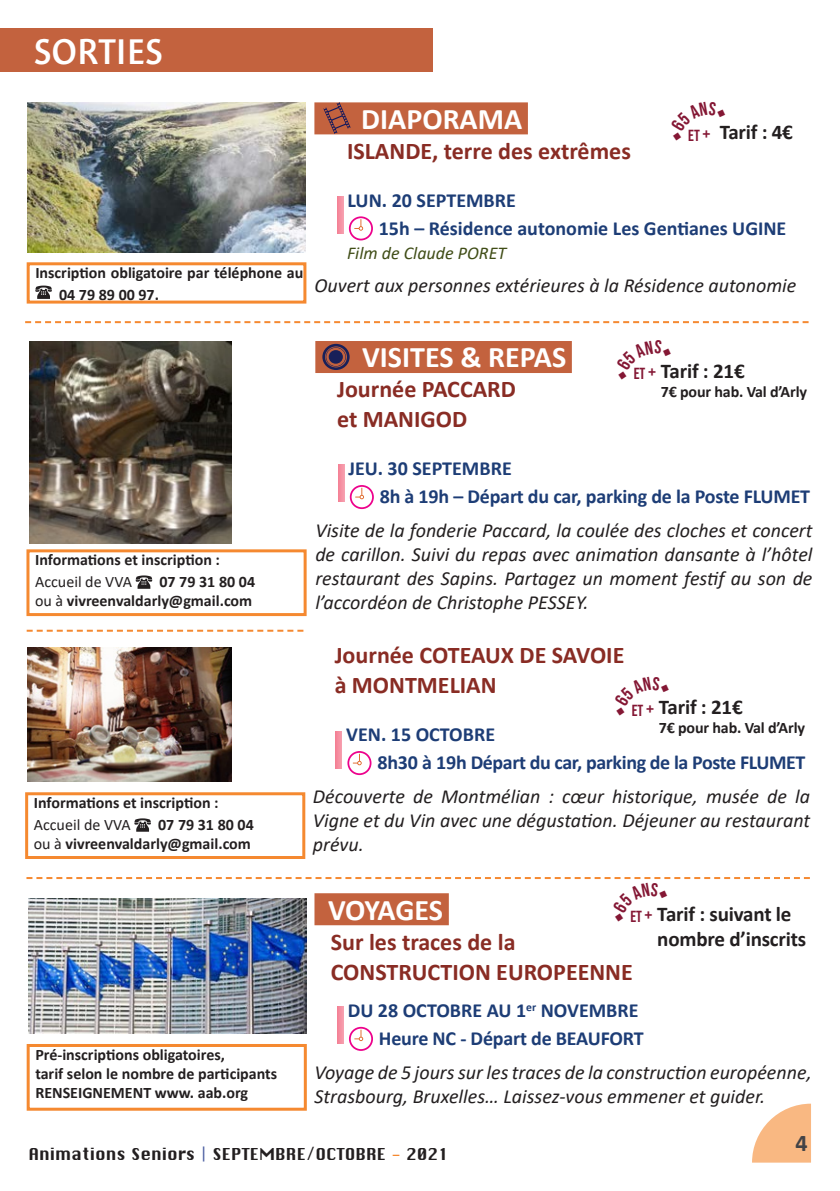
<style>
.page{position:relative;width:840px;height:1191px;background:#fff}
.page>*{position:absolute;margin:0;border:0;box-sizing:border-box;transform-origin:0 0}
.t1{font:600 36px "Expo Sans Pro";color:#fff}
.Titre_principal{font:700 30px "Calibri";color:#fff}
.Titre_principal-2{font:700 24px "Calibri";color:#892c24}
.t2{font:700 24px "Calibri";color:#434346}
.t3{font:700 21px/25.2px "Calibri";letter-spacing:-.01em;color:#231f20}
.t4{font:italic 20px/24px "Calibri";color:#231f20;text-align:justify}
.titre_secondaire{font:700 20px "Calibri";letter-spacing:-.01em;color:#1d3d76}
.titre_secondaire-2{font:italic 18px "Calibri";color:#404d17}
.Inscription{font:700 16px/21.6px "Calibri";color:#231f20}
.t5{font:16px "Chicago";color:#231f20}
.Inscription-2{font:16px "Calibri";color:#231f20}
.t6{font:16px "Bebas Neue";color:#841734}
.s1{font-size:20px}
.s2{font-weight:400}
.s3{color:#4d60a2}
.s4{color:#f58930}
</style>
<div class="page">
<svg style="left:752px;top:1103px;width:58px;height:60px"></svg>
<div style="left:0;top:28px;width:432px;height:44px;background:#c3623e"></div>
<div style="left:314px;top:102px;width:213px;height:32px;background:#c3623e"></div>
<svg style="left:323px;top:102px;width:27px;height:32px"></svg>
<div style="left:337px;top:196px;width:6px;height:38px;background:#f58ea1"></div>
<svg style="left:349px;top:216px;width:24px;height:24px"></svg>
<img style="left:28px;top:102px;width:277px;height:150px">
<img style="left:29px;top:341px;width:203px;height:202px">
<div style="left:315px;top:341px;width:256px;height:32px;background:#c3623e"></div>
<svg style="left:322px;top:344px;width:27px;height:26px"></svg>
<div style="left:338px;top:464px;width:6px;height:38px;background:#f58fa1"></div>
<svg style="left:349px;top:485px;width:24px;height:24px"></svg>
<div style="left:335px;top:730px;width:6px;height:38px;background:#f58c9f"></div>
<svg style="left:347px;top:751px;width:24px;height:24px"></svg>
<img style="left:28px;top:647px;width:203px;height:134px">
<svg style="left:134px;top:818px;width:17px;height:13px"></svg>
<div style="left:25px;top:792px;width:280px;height:67px;border:3px solid #f58930"></div>
<div style="left:314px;top:893px;width:134px;height:32px;background:#c3623e"></div>
<div style="left:337px;top:1006px;width:6px;height:38px;background:#f58ea1"></div>
<svg style="left:349px;top:1026px;width:24px;height:25px"></svg>
<img style="left:29px;top:922px;width:277px;height:111px">
<div style="left:27px;top:1044px;width:279px;height:66px;border:3px solid #f58930"></div>
<svg style="left:35px;top:285px;width:17px;height:14px"></svg>
<div style="left:27px;top:262px;width:279px;height:41px;border:3px solid #f58930"></div>
<svg style="left:25px;top:321px;width:783px;height:2px"></svg>
<svg style="left:27px;top:629px;width:276px;height:2px"></svg>
<svg style="left:136px;top:575px;width:16px;height:14px"></svg>
<div style="left:26px;top:549px;width:280px;height:67px;border:3px solid #f58930"></div>
<svg style="left:26px;top:877px;width:783px;height:45px"></svg>
<h1 class="t1" style="left:34px;top:30px;width:130px">SORTIES</h1>
<p class="Inscription" style="left:59px;top:262px;width:246px;text-indent:-24px">Inscription obligatoire par téléphone au<br>04 79 89 00 97.</p>
<p class="Titre_principal" style="left:361px;top:98px;width:162px">DIAPORAMA</p>
<p class="Titre_principal-2" style="left:347px;top:134px;width:285px">ISLANDE, terre des extrêmes</p>
<p class="titre_secondaire" style="left:347px;top:186px;width:170px">LUN. 20 SEPTEMBRE</p>
<p class="titre_secondaire" style="left:378px;top:214px;width:409px">15h – Résidence autonomie Les Gentianes UGINE</p>
<p class="titre_secondaire-2" style="left:347px;top:240px;width:161px">Film de Claude PORET</p>
<p class="t4" style="left:314px;top:273px;width:483px">Ouvert aux personnes extérieures à la Résidence autonomie</p>
<p class="t3" style="left:719px;top:119px;width:75px">Tarif : 4€</p>
<p class="t6" style="left:687px;top:126px;width:24px">ET <span class="s1">+</span></p>
<p class="Inscription" style="left:35px;top:549px;width:186px">Informations et inscription :</p>
<p class="Inscription-2" style="left:35px;top:570px;width:98px">Accueil de VVA</p>
<p class="Inscription" style="left:159px;top:570px;width:97px">07 79 31 80 04</p>
<p class="Inscription" style="left:35px;top:590px;width:218px"><span class="s2">ou à</span> vivreenvaldarly@gmail.com</p>
<p class="Inscription" style="left:34px;top:792px;width:186px">Informations et inscription :</p>
<p class="Inscription-2" style="left:34px;top:813px;width:98px">Accueil de VVA</p>
<p class="Inscription" style="left:158px;top:813px;width:97px">07 79 31 80 04</p>
<p class="Inscription" style="left:34px;top:832px;width:218px"><span class="s2">ou à</span> vivreenvaldarly@gmail.com</p>
<p class="Inscription" style="left:35px;top:1043px;width:191px">Pré-inscriptions obligatoires,</p>
<p class="Inscription" style="left:35px;top:1062px;width:243px">tarif selon le nombre de participants</p>
<p class="Inscription" style="left:35px;top:1082px;width:214px">RENSEIGNEMENT www. aab.org</p>
<p class="Titre_principal" style="left:362px;top:336px;width:205px">VISITES &amp; REPAS</p>
<p class="Titre_principal-2" style="left:337px;top:372px;width:180px">Journée PACCARD</p>
<p class="Titre_principal-2" style="left:337px;top:402px;width:132px">et MANIGOD</p>
<p class="titre_secondaire" style="left:348px;top:454px;width:165px">JEU. 30 SEPTEMBRE</p>
<p class="titre_secondaire" style="left:379px;top:482px;width:431px">8h à 19h – Départ du car, parking de la Poste FLUMET</p>
<p class="t4" style="left:315px;top:517px;width:498px">Visite de la fonderie Paccard, la coulée des cloches et concert de carillon. Suivi du repas avec animation dansante à l’hôtel restaurant des Sapins. Partagez un moment festif au son de l’accordéon de Christophe PESSEY.</p>
<p class="t3" style="left:660px;top:358px;width:85px">Tarif : 21€</p>
<p class="Inscription" style="left:660px;top:381px;width:148px">7€ pour hab. Val d’Arly</p>
<p class="t6" style="left:633px;top:365px;width:24px">ET <span class="s1">+</span></p>
<p class="Titre_principal-2" style="left:334px;top:638px;width:291px">Journée COTEAUX DE SAVOIE</p>
<p class="Titre_principal-2" style="left:334px;top:668px;width:163px">à MONTMELIAN</p>
<p class="titre_secondaire" style="left:346px;top:720px;width:150px">VEN. 15 OCTOBRE</p>
<p class="titre_secondaire" style="left:377px;top:748px;width:429px">8h30 à 19h Départ du car, parking de la Poste FLUMET</p>
<p class="t4" style="left:313px;top:783px;width:498px">Découverte de Montmélian : cœur historique, musée de la Vigne et du Vin avec une dégustation. Déjeuner au restaurant prévu.</p>
<p class="t3" style="left:658px;top:694px;width:85px">Tarif : 21€</p>
<p class="Inscription" style="left:658px;top:717px;width:148px">7€ pour hab. Val d’Arly</p>
<p class="t6" style="left:631px;top:701px;width:24px">ET <span class="s1">+</span></p>
<p class="Titre_principal" style="left:328px;top:888px;width:116px">VOYAGES</p>
<p class="Titre_principal-2" style="left:330px;top:924px;width:186px">Sur les traces de la</p>
<p class="Titre_principal-2" style="left:330px;top:954px;width:303px">CONSTRUCTION EUROPEENNE</p>
<p class="titre_secondaire" style="left:347px;top:996px;width:292px">DU 28 OCTOBRE AU 1<sup>er</sup> NOVEMBRE</p>
<p class="titre_secondaire" style="left:378px;top:1024px;width:266px">Heure NC - Départ de BEAUFORT</p>
<p class="t4" style="left:314px;top:1059px;width:498px">Voyage de 5 jours sur les traces de la construction européenne,<br>Strasbourg, Bruxelles… Laissez-vous emmener et guider.</p>
<p class="t3" style="left:657px;top:900px;width:150px">Tarif : suivant le nombre d’inscrits</p>
<p class="t6" style="left:630px;top:907px;width:24px">ET <span class="s1">+</span></p>
<p class="t5" style="left:28px;top:1144px;width:422px">Animations Seniors <span class="s3">|</span> SEPTEMBRE/OCTOBRE <span class="s4">-</span> 2021</p>
<p class="t2" style="left:795px;top:1126px;width:14px">4</p>
</div>
